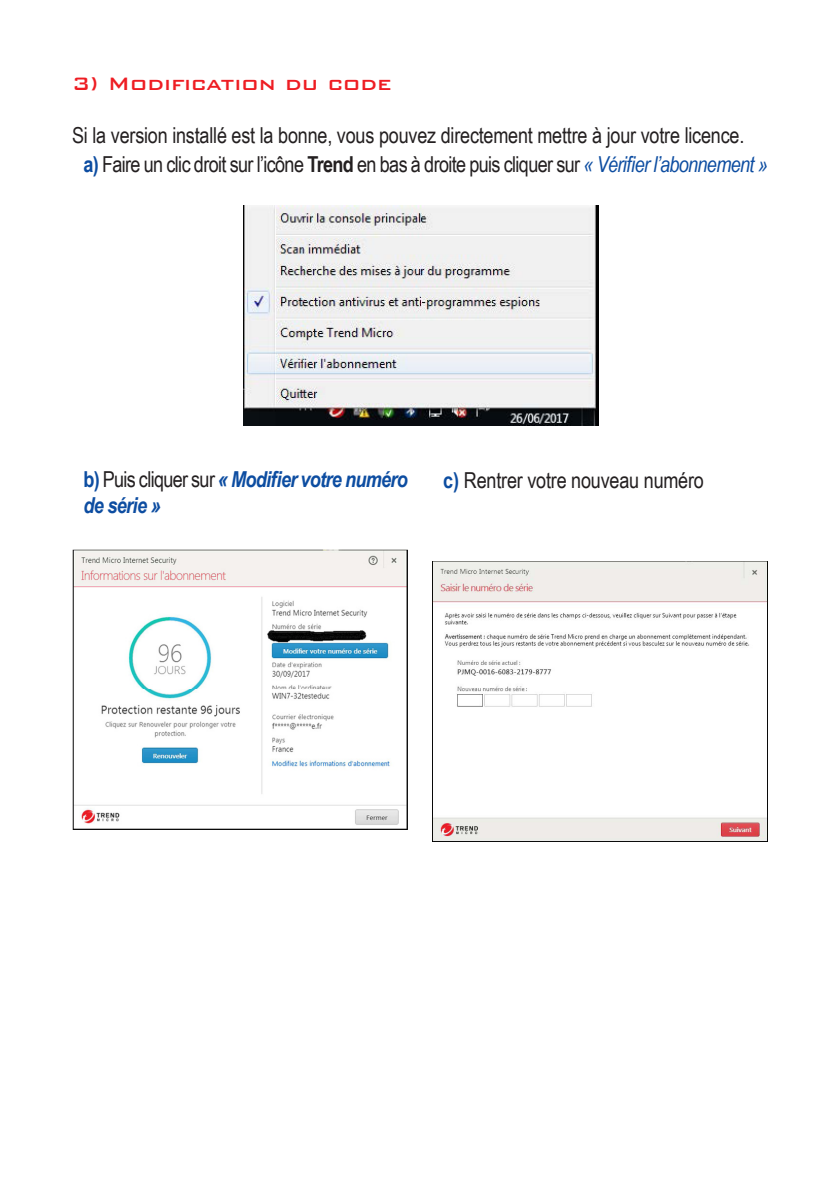
<style>
.page{position:relative;width:840px;height:1191px;background:#fff}
.page>*{position:absolute;margin:0;border:0;box-sizing:border-box;transform-origin:0 0}
.t1{font:500 24px "Bank Gothic BT";color:#ee1d23}
.t2{font:22px "Arial Narrow";letter-spacing:-.01em;color:#231f20}
.t3{font:22px "Arial Narrow";letter-spacing:-.03em;color:#231f20}
.t4{font:italic 700 22px/26.4px "Arial Narrow";letter-spacing:-.03em;color:#0d4da1}
.s1{font-weight:700;color:#0d4da1}
.s2{font-weight:700}
.s3{font-style:italic;color:#0d4da1}
.s4{font-style:normal}
.s5{font-weight:400;font-style:normal;color:#231f20}
</style>
<div class="page">
<img style="left:72px;top:550px;width:336px;height:279px">
<img style="left:432px;top:561px;width:335px;height:281px">
<img style="left:243px;top:206px;width:355px;height:219px">
<p class="t1" style="left:72px;top:71px;width:321px">3) Modification du code</p>
<p class="t2" style="left:72px;top:119px;width:673px">Si la version installé est la bonne, vous pouvez directement mettre à jour votre licence.</p>
<p class="t3" style="left:83px;top:148px;width:685px"><span class="s1">a)</span> Faire un clic droit sur l’icône <span class="s2">Trend</span> en bas à droite puis cliquer sur <span class="s3">« Vérifier l’abonnement »</span></p>
<p class="t4" style="left:83px;top:465px;width:326px"><span class="s4">b)</span> <span class="s5">Puis cliquer sur</span> « Modifier votre numéro de série »</p>
<p class="t2" style="left:443px;top:464px;width:262px"><span class="s1">c)</span> Rentrer votre nouveau numéro</p>
</div>
